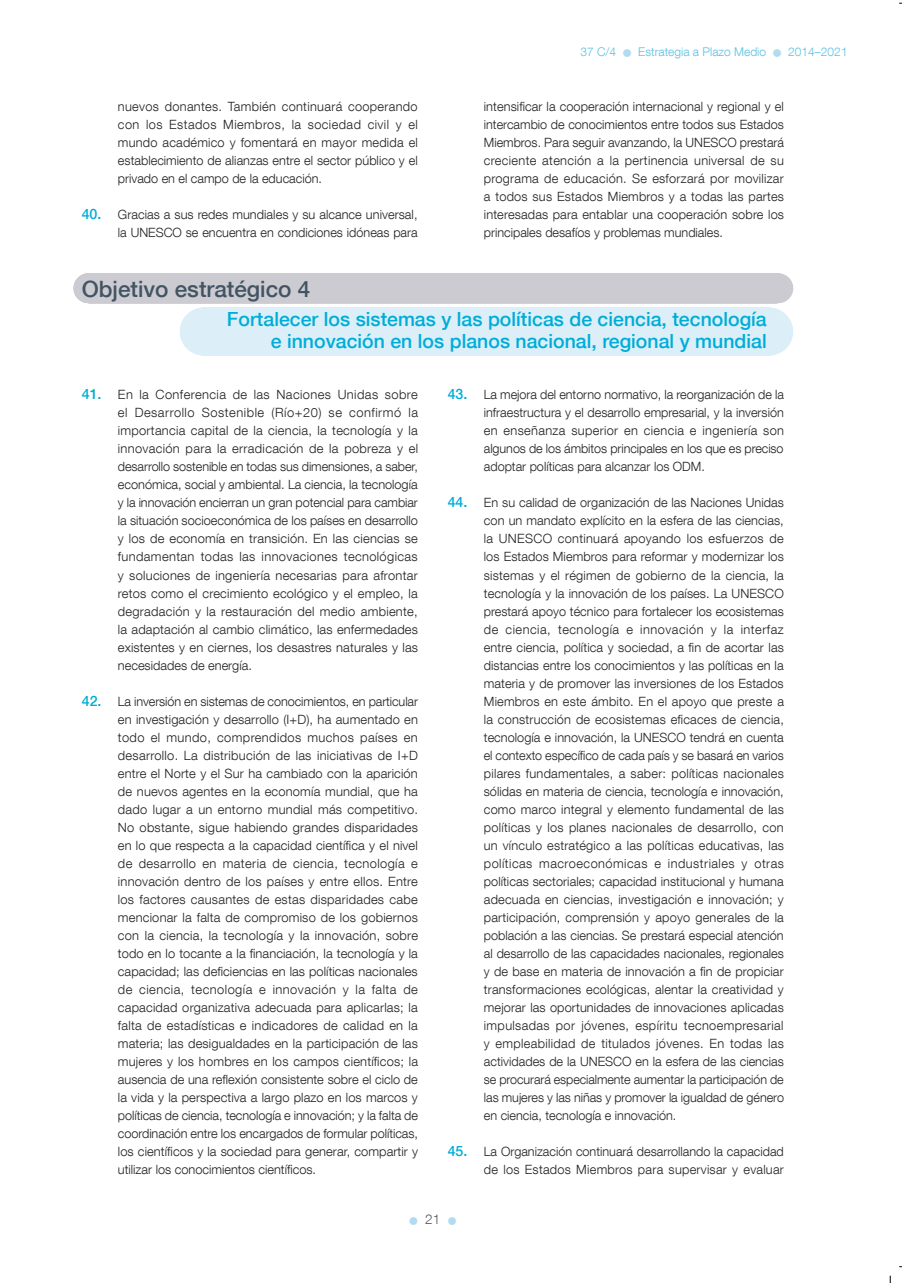
<style>
.page{position:relative;width:902px;height:1283px;background:#fff}
.page>*{position:absolute;margin:0;border:0;box-sizing:border-box;transform-origin:0 0}
.t1{font:500 22.5px "Helvetica Neue LT Com";color:#425463}
.t2{font:500 19.5px/22.5px "Helvetica Neue LT Com";color:#00add8;text-align:right}
.t3{font:300 13.5px "Helvetica Neue LT Com";color:#57585a}
.t4{font:300 12.75px/18px "Helvetica Neue LT Com";color:#231f20;text-align:justify}
.t5{font:300 12px "Helvetica Neue LT Com";color:#59c1e3}
.s1{font-weight:500;font-size:14.25px;color:#00add8}
.s2{color:#b1dcef}
</style>
<div class="page">
<hr style="left:88px;top:273px;width:1px;height:30px;background:#cbcbd1">
<hr style="left:777px;top:273px;width:1px;height:30px;background:#cbcbd1">
<svg style="left:89px;top:273px;width:688px;height:82px"></svg>
<hr style="left:204px;top:307px;width:1px;height:48px;background:#dceff8">
<hr style="left:768px;top:307px;width:1px;height:48px;background:#dceff8">
<svg style="left:889px;top:1275px;width:2px;height:7px"></svg>
<p class="t4" style="left:118px;top:97px;width:301px">nuevos donantes. También continuará cooperando con los Estados Miembros, la sociedad civil y el mundo académico y fomentará en mayor medida el establecimiento de alianzas entre el sector público y el privado en el campo de la educación.</p>
<p class="t4" style="left:82px;top:205px;width:337px;text-align:right"><span class="s1">40.</span> Gracias a sus redes mundiales y su alcance universal, la UNESCO se encuentra en condiciones idóneas para</p>
<p class="t5" style="left:580px;top:45px;width:269px">37 C/4 <span class="s2">●</span> Estrategia a Plazo Medio <span class="s2">●</span> 2014–2021</p>
<p class="t4" style="left:484px;top:97px;width:301px">intensificar la cooperación internacional y regional y el intercambio de conocimientos entre todos sus Estados Miembros. Para seguir avanzando, la UNESCO prestará creciente atención a la pertinencia universal de su programa de educación. Se esforzará por movilizar a todos sus Estados Miembros y a todas las partes interesadas para entablar una cooperación sobre los principales desafíos y problemas mundiales.</p>
<h1 class="t1" style="left:82px;top:275px;width:230px">Objetivo estratégico 4</h1>
<h2 class="t2" style="left:227px;top:307px;width:541px">Fortalecer los sistemas y las políticas de ciencia, tecnología e innovación en los planos nacional, regional y mundial</h2>
<p class="t4" style="left:118px;top:385px;width:301px;text-indent:-36px"><span class="s1">41.</span> En la Conferencia de las Naciones Unidas sobre el Desarrollo Sostenible (Río+20) se confirmó la importancia capital de la ciencia, la tecnología y la innovación para la erradicación de la pobreza y el desarrollo sostenible en todas sus dimensiones, a saber, económica, social y ambiental. La ciencia, la tecnología y la innovación encierran un gran potencial para cambiar la situación socioeconómica de los países en desarrollo y los de economía en transición. En las ciencias se fundamentan todas las innovaciones tecnológicas y soluciones de ingeniería necesarias para afrontar retos como el crecimiento ecológico y el empleo, la degradación y la restauración del medio ambiente, la adaptación al cambio climático, las enfermedades existentes y en ciernes, los desastres naturales y las necesidades de energía.</p>
<p class="t4" style="left:118px;top:691px;width:301px;text-indent:-36px"><span class="s1">42.</span> La inversión en sistemas de conocimientos, en particular en investigación y desarrollo (I+D), ha aumentado en todo el mundo, comprendidos muchos países en desarrollo. La distribución de las iniciativas de I+D entre el Norte y el Sur ha cambiado con la aparición de nuevos agentes en la economía mundial, que ha dado lugar a un entorno mundial más competitivo.<br>No obstante, sigue habiendo grandes disparidades en lo que respecta a la capacidad científica y el nivel de desarrollo en materia de ciencia, tecnología e innovación dentro de los países y entre ellos. Entre los factores causantes de estas disparidades cabe mencionar la falta de compromiso de los gobiernos con la ciencia, la tecnología y la innovación, sobre todo en lo tocante a la financiación, la tecnología y la capacidad; las deficiencias en las políticas nacionales de ciencia, tecnología e innovación y la falta de capacidad organizativa adecuada para aplicarlas; la falta de estadísticas e indicadores de calidad en la materia; las desigualdades en la participación de las mujeres y los hombres en los campos científicos; la ausencia de una reflexión consistente sobre el ciclo de la vida y la perspectiva a largo plazo en los marcos y políticas de ciencia, tecnología e innovación; y la falta de coordinación entre los encargados de formular políticas, los científicos y la sociedad para generar, compartir y utilizar los conocimientos científicos.</p>
<p class="t4" style="left:484px;top:385px;width:301px;text-indent:-36px"><span class="s1">43.</span> La mejora del entorno normativo, la reorganización de la infraestructura y el desarrollo empresarial, y la inversión en enseñanza superior en ciencia e ingeniería son algunos de los ámbitos principales en los que es preciso adoptar políticas para alcanzar los ODM.</p>
<p class="t4" style="left:484px;top:493px;width:301px;text-indent:-36px"><span class="s1">44.</span> En su calidad de organización de las Naciones Unidas con un mandato explícito en la esfera de las ciencias, la UNESCO continuará apoyando los esfuerzos de los Estados Miembros para reformar y modernizar los sistemas y el régimen de gobierno de la ciencia, la tecnología y la innovación de los países. La UNESCO prestará apoyo técnico para fortalecer los ecosistemas de ciencia, tecnología e innovación y la interfaz entre ciencia, política y sociedad, a fin de acortar las distancias entre los conocimientos y las políticas en la materia y de promover las inversiones de los Estados Miembros en este ámbito. En el apoyo que preste a la construcción de ecosistemas eficaces de ciencia, tecnología e innovación, la UNESCO tendrá en cuenta el contexto específico de cada país y se basará en varios pilares fundamentales, a saber: políticas nacionales sólidas en materia de ciencia, tecnología e innovación, como marco integral y elemento fundamental de las políticas y los planes nacionales de desarrollo, con un vínculo estratégico a las políticas educativas, las políticas macroeconómicas e industriales y otras políticas sectoriales; capacidad institucional y humana adecuada en ciencias, investigación e innovación; y participación, comprensión y apoyo generales de la población a las ciencias. Se prestará especial atención al desarrollo de las capacidades nacionales, regionales y de base en materia de innovación a fin de propiciar transformaciones ecológicas, alentar la creatividad y mejorar las oportunidades de innovaciones aplicadas impulsadas por jóvenes, espíritu tecnoempresarial y empleabilidad de titulados jóvenes. En todas las actividades de la UNESCO en la esfera de las ciencias se procurará especialmente aumentar la participación de las mujeres y las niñas y promover la igualdad de género en ciencia, tecnología e innovación.</p>
<p class="t4" style="left:447px;top:1141px;width:338px;text-align:right"><span class="s1">45.</span> La Organización continuará desarrollando la capacidad de los Estados Miembros para supervisar y evaluar</p>
<p class="t3" style="left:408px;top:1210px;width:50px"><span class="s2">●</span>21<span class="s2">●</span></p>
</div>
